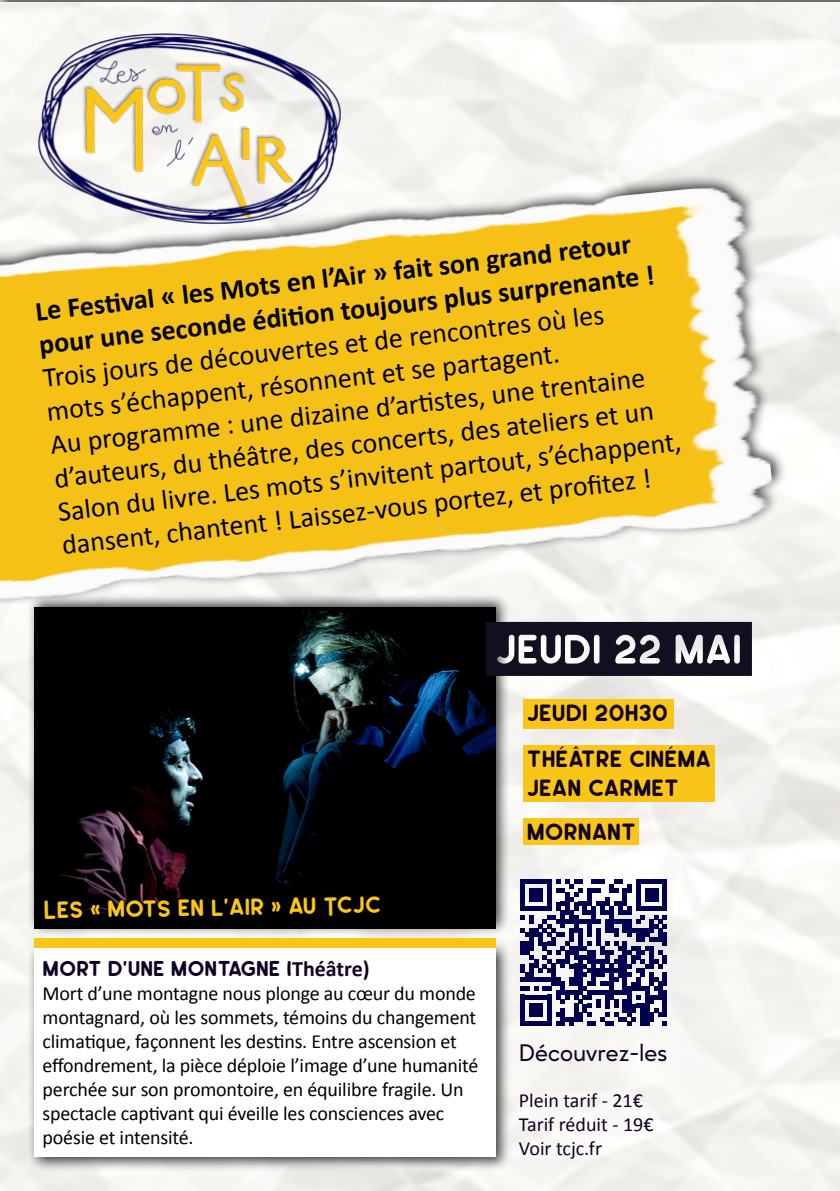
<style>
.page{position:relative;width:840px;height:1191px;background:#fff}
.page>*{position:absolute;margin:0;border:0;box-sizing:border-box;transform-origin:0 0}
.t1{font:28px/33.6px "Calibri";color:#000}
.t2{font:700 28px/33.4px "Calibri";color:#000}
.t3{font:700 24px/46px "Leo Rounded Pro";color:#100025}
.t4{font:700 24px "Leo Rounded Pro";color:#fac519}
.t5{font:500 24px "Ageo";color:#100025}
.t6{font:700 22px "Leo Rounded Pro";color:#100025}
.t7{font:20px/24px "Calibri";letter-spacing:-.01em;color:#000}
.t8{font:20px/24px "Calibri";color:#100025}
.s1{font-family:"Calibri"}
</style>
<div class="page">
<img style="left:0;top:2px;width:839px;height:1188px">
<div style="left:0;top:174px;width:786px;height:461px;background:#000;opacity:.75"></div>
<img style="left:0;top:184px;width:778px;height:446px">
<img style="left:0;top:0;width:381px;height:279px">
<div style="left:26px;top:592px;width:484px;height:344px;background:#000;opacity:.75"></div>
<img style="left:34px;top:608px;width:461px;height:321px">
<div style="left:523px;top:699px;width:150px;height:29px;background:#fac519"></div>
<div style="left:523px;top:745px;width:191px;height:56px;background:#fac519"></div>
<div style="left:523px;top:818px;width:115px;height:26px;background:#fac519"></div>
<svg style="left:520px;top:879px;width:146px;height:147px"></svg>
<div style="left:26px;top:940px;width:484px;height:231px;background:#000;opacity:.75"></div>
<div style="left:34px;top:947px;width:461px;height:209px;background:#fff"></div>
<div style="left:34px;top:938px;width:461px;height:9px;background:#fac519"></div>
<svg style="left:485px;top:622px;width:266px;height:54px;background:#44424f"></svg>
<h1 class="t2" style="left:33px;top:291px;width:621px;rotate:-6deg">Le Festi val « les Mots en l’Air » fait son grand retour pour une seconde éditi on toujours plus surprenante !</h1>
<p class="t1" style="left:41px;top:358px;width:629px;rotate:-6deg">Trois jours de découvertes et de rencontres où les mots s’échappent, résonnent et se partagent.<br>Au programme : une dizaine d’arti stes, une trentaine d’auteurs, du théâtre, des concerts, des ateliers et un Salon du livre. Les mots s’invitent partout, s’échappent, dansent, chantent ! Laissez-vous portez, et profi tez !</p>
<p class="t4" style="left:43px;top:894px;width:338px;rotate:-1deg">LES « MOTS EN L’AIR » AU TCJC</p>
<p class="t6" style="left:43px;top:953px;width:328px">MORT D’UNE MONTAGNE (<span class="s1">Théâtre)</span></p>
<p class="t7" style="left:43px;top:980px;width:437px">Mort d’une montagne nous plonge au cœur du monde montagnard, où les sommets, témoins du changement climatique, façonnent les destins. Entre ascension et effondrement, la pièce déploie l’image d’une humanité perchée sur son promontoire, en équilibre fragile. Un spectacle captivant qui éveille les consciences avec poésie et intensité.</p>
<p class="t3" style="left:526px;top:688px;width:185px">JEUDI 20H30<br>THÉÂTRE CINÉMA</p>
<p class="t3" style="left:526px;top:764px;width:153px;line-height:44.4px">JEAN CARMET<br>MORNANT</p>
<p class="t5" style="left:518px;top:1039px;width:150px">Découvrez-les</p>
<p class="t8" style="left:518px;top:1087px;width:136px">Plein tarif - 21€<br>Tarif réduit - 19€<br>Voir tcjc.fr</p>
</div>
